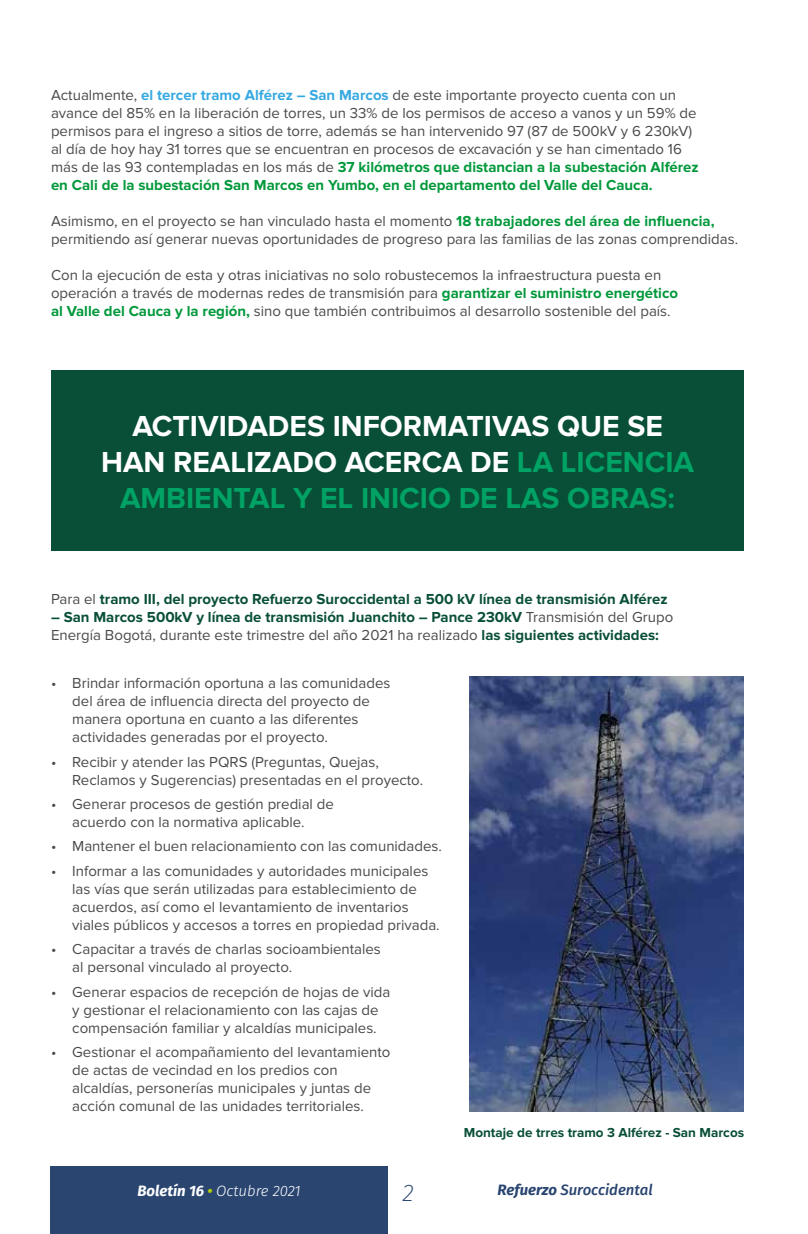
<style>
.page{position:relative;width:808px;height:1234px;background:#fff}
.page>*{position:absolute;margin:0;border:0;box-sizing:border-box;transform-origin:0 0}
.t1{font:700 30px/36px "Proxima Nova";color:#fff;text-align:center}
.t2{font:italic 200 24px "Fira Sans";color:#294570}
.t3{font:15px/18px "Proxima Nova";color:#4a4a49}
.t4{font:700 15px/18px "Proxima Nova";color:#094f37}
.t5{font:italic 300 15px "Fira Sans";color:#fff}
.t6{font:italic 500 15px "Fira Sans";color:#294570}
.t7{font:700 13.5px "Proxima Nova";color:#094f37}
.s1{font-weight:700;color:#36a9e1}
.s2{font-weight:700;color:#00983a}
.s3{color:#00a365}
.s4{font-weight:400;color:#4a4a49}
.s5{font-weight:700}
.s6{font-weight:700;color:#afca0b}
</style>
<div class="page">
<div style="left:50px;top:1165px;width:338px;height:68px;background:#294570"></div>
<div style="left:51px;top:370px;width:693px;height:180px;background:#094f37"></div>
<img style="left:470px;top:676px;width:274px;height:434px">
<p class="t3" style="left:51px;top:86px;width:649px">Actualmente, <span class="s1">el tercer tramo Alférez – San Marcos</span> de este importante proyecto cuenta con un avance del 85% en la liberación de torres, un 33% de los permisos de acceso a vanos y un 59% de permisos para el ingreso a sitios de torre, además se han intervenido 97 (87 de 500kV y 6 230kV) al día de hoy hay 31 torres que se encuentran en procesos de excavación y se han cimentado 16 más de las 93 contempladas en los más de <span class="s2">37 kilómetros que distancian a la subestación Alférez en Cali de la subestación San Marcos en Yumbo, en el departamento del Valle del Cauca.</span></p>
<p class="t3" style="left:51px;top:212px;width:689px">Asimismo, en el proyecto se han vinculado hasta el momento <span class="s2">18 trabajadores del área de influencia, </span>permitiendo así generar nuevas oportunidades de progreso para las familias de las zonas comprendidas.</p>
<p class="t3" style="left:51px;top:266px;width:629px">Con la ejecución de esta y otras iniciativas no solo robustecemos la infraestructura puesta en operación a través de modernas redes de transmisión para <span class="s2">garantizar el suministro energético al Valle del Cauca y la región,</span> sino que también contribuimos al desarrollo sostenible del país.</p>
<h1 class="t1" style="left:101px;top:408px;width:594px">ACTIVIDADES INFORMATIVAS QUE SE<br>HAN REALIZADO ACERCA DE <span class="s3">LA LICENCIA<br>AMBIENTAL Y EL INICIO DE LAS OBRAS:</span></h1>
<p class="t4" style="left:51px;top:590px;width:618px"><span class="s4">Para el</span> tramo III, del proyecto Refuerzo Suroccidental a 500 kV línea de transmisión Alférez</p>
<p class="t4" style="left:51px;top:608px;width:624px">– San Marcos 500kV y línea de transmisión Juanchito – Pance 230kV <span class="s4">Transmisión del Grupo<br>Energía Bogotá, durante este trimestre del año 2021 ha realizado</span> las siguientes actividades:</p>
<p class="t3" style="left:72px;top:674px;width:320px;text-indent:-21px">• Brindar información oportuna a las comunidades del área de influencia directa del proyecto de manera oportuna en cuanto a las diferentes actividades generadas por el proyecto.</p>
<p class="t3" style="left:72px;top:752px;width:352px;text-indent:-21px">• Recibir y atender las PQRS (Preguntas, Quejas,<br>Reclamos y Sugerencias) presentadas en el proyecto.</p>
<p class="t3" style="left:51px;top:795px;width:284px;text-align:center">• Generar procesos de gestión predial de acuerdo con la normativa aplicable.</p>
<p class="t3" style="left:51px;top:837px;width:392px">• Mantener el buen relacionamiento con las comunidades.</p>
<p class="t3" style="left:72px;top:861px;width:369px;text-indent:-21px">• Informar a las comunidades y autoridades municipales las vías que serán utilizadas para establecimiento de acuerdos, así como el levantamiento de inventarios viales públicos y accesos a torres en propiedad privada.</p>
<p class="t3" style="left:72px;top:940px;width:310px;text-indent:-21px">• Capacitar a través de charlas socioambientales al personal vinculado al proyecto.</p>
<p class="t3" style="left:72px;top:982px;width:320px;text-indent:-21px">• Generar espacios de recepción de hojas de vida y gestionar el relacionamiento con las cajas de compensación familiar y alcaldías municipales.</p>
<p class="t3" style="left:72px;top:1042px;width:320px;text-indent:-21px">• Gestionar el acompañamiento del levantamiento de actas de vecindad en los predios con alcaldías, personerías municipales y juntas de acción comunal de las unidades territoriales.</p>
<p class="t7" style="left:464px;top:1124px;width:282px">Montaje de trres tramo 3 Alférez - San Marcos</p>
<p class="t5" style="left:137px;top:1180px;width:165px"><span class="s5">Boletín 16</span> <span class="s6">•</span> Octubre 2021</p>
<h2 class="t2" style="left:403px;top:1175px;width:13px">2</h2>
<p class="t6" style="left:498px;top:1177px;width:156px"><span class="s5">Refuerzo</span> Suroccidental</p>
</div>
